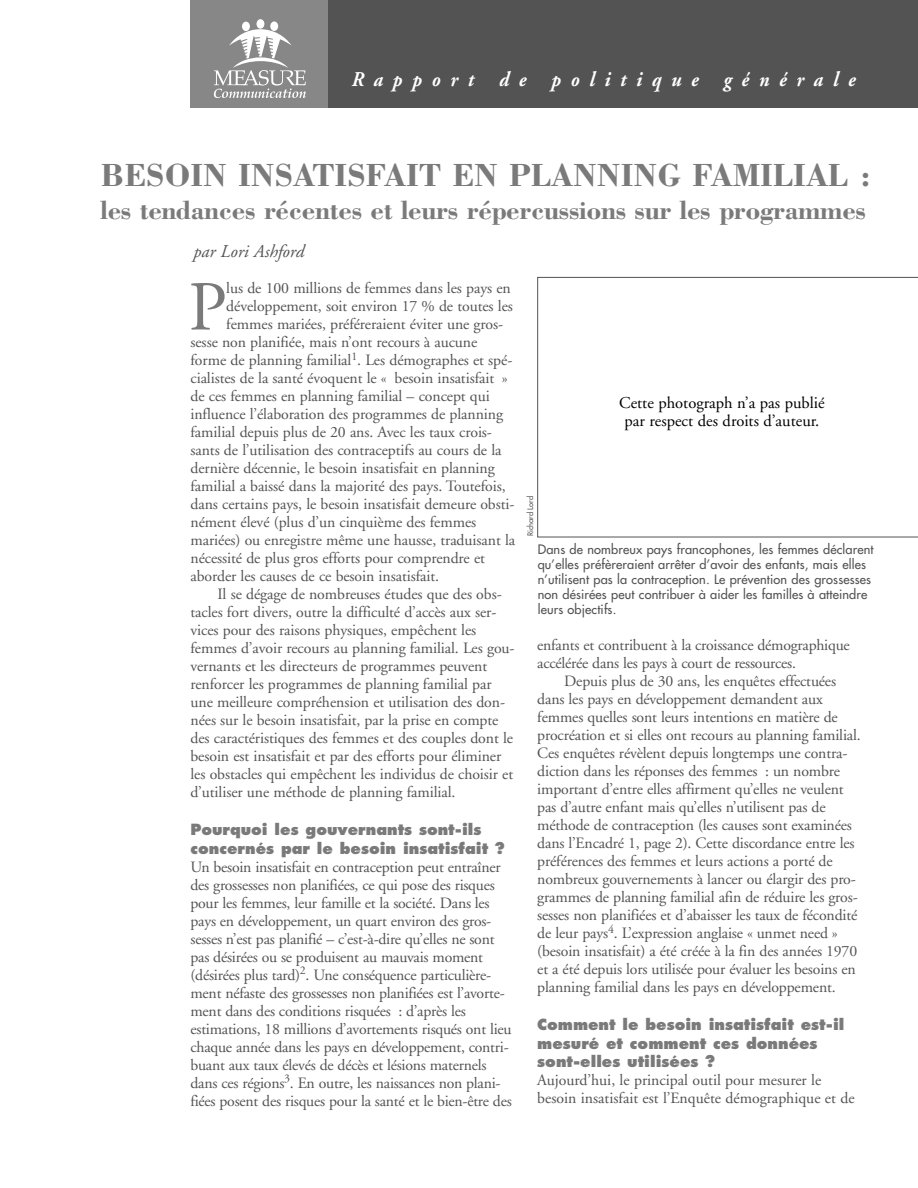
<style>
.page{position:relative;width:918px;height:1188px;background:#fff}
.page>*{position:absolute;margin:0;border:0;box-sizing:border-box;transform-origin:0 0}
.t1{font:70.05px "Adobe Garamond";color:#7a7a7a}
.t2{font:700 33px "Bodoni";color:#7a7a7a}
.t3{font:700 27px "Bodoni";letter-spacing:-.01em;color:#7a7a7a}
.t4{font:italic 700 21px "Adobe Garamond";letter-spacing:.52em;color:#fff;scale:.9 1}
.t5{font:italic 18px "Adobe Garamond";color:#535353}
.t6{font:16.5px/18.8px "Adobe Garamond";color:#000;text-align:center}
.t7{font:15.75px/18px "Adobe Garamond";letter-spacing:-.01em;color:#535353}
.t8{font:800 15px/18.8px "Futura";color:#7a7a7a}
.t9{font:12.75px/15px "Futura";letter-spacing:.01em;color:#535353}
.t10{font:7.5px "Futura";color:#535353}
</style>
<div class="page">
<div style="left:328px;top:0;width:590px;height:108px;background:#535353"></div>
<div style="left:190px;top:0;width:138px;height:108px;background:#878787"></div>
<div style="left:242px;top:22px;width:8px;height:9px;background:#fff;border-radius:50%"></div>
<div style="left:257px;top:19px;width:7px;height:10px;background:#fff;border-radius:50%"></div>
<div style="left:270px;top:21px;width:8px;height:10px;background:#fff;border-radius:50%"></div>
<svg style="left:214px;top:29px;width:92px;height:69px"></svg>
<svg style="left:537px;top:277px;width:381px;height:260px"></svg>
<h3 class="t4" style="left:352px;top:71px;width:561px">Rapport de politique générale</h3>
<h2 class="t2" style="left:100px;top:163px;width:772px">BESOIN INSATISFAIT EN PLANNING FAMILIAL :</h2>
<h3 class="t3" style="left:100px;top:201px;width:767px">les tendances récentes et leurs répercussions sur les programmes</h3>
<p class="t5" style="left:194px;top:244px;width:112px">par Lori Ashford</p>
<h1 class="t1" style="left:188px;top:279px;width:40px">P</h1>
<p class="t7" style="left:226px;top:281px;width:286px">lus de 100 millions de femmes dans les pays en</p>
<p class="t7" style="left:226px;top:299px;width:288px">développement, soit environ 17 % de toutes les</p>
<p class="t7" style="left:226px;top:317px;width:278px">femmes mariées, préféreraient éviter une gros-</p>
<p class="t7" style="left:191px;top:335px;width:288px">sesse non planifiée, mais n’ont recours à aucune</p>
<p class="t7" style="left:191px;top:353px;width:323px">forme de planning familial<sup>1</sup>. Les démographes et spé-</p>
<p class="t7" style="left:191px;top:371px;width:319px">cialistes de la santé évoquent le « besoin insatisfait »</p>
<p class="t7" style="left:191px;top:389px;width:301px">de ces femmes en planning familial – concept qui</p>
<p class="t7" style="left:191px;top:407px;width:314px">influence l’élaboration des programmes de planning</p>
<p class="t7" style="left:191px;top:425px;width:303px">familial depuis plus de 20 ans. Avec les taux crois-</p>
<p class="t7" style="left:191px;top:443px;width:313px">sants de l’utilisation des contraceptifs au cours de la</p>
<p class="t7" style="left:191px;top:461px;width:306px">dernière décennie, le besoin insatisfait en planning</p>
<p class="t7" style="left:191px;top:479px;width:317px">familial a baissé dans la majorité des pays. Toutefois,</p>
<p class="t7" style="left:191px;top:497px;width:326px">dans certains pays, le besoin insatisfait demeure obsti-</p>
<p class="t7" style="left:191px;top:515px;width:287px">nément élevé (plus d’un cinquième des femmes</p>
<p class="t7" style="left:191px;top:533px;width:326px">mariées) ou enregistre même une hausse, traduisant la</p>
<p class="t7" style="left:191px;top:551px;width:296px">nécessité de plus gros efforts pour comprendre et</p>
<p class="t7" style="left:191px;top:569px;width:250px">aborder les causes de ce besoin insatisfait.</p>
<p class="t7" style="left:218px;top:587px;width:286px">Il se dégage de nombreuses études que des obs-</p>
<p class="t7" style="left:190px;top:605px;width:307px">tacles fort divers, outre la difficulté d’accès aux ser-</p>
<p class="t7" style="left:190px;top:623px;width:287px">vices pour des raisons physiques, empêchent les</p>
<p class="t7" style="left:190px;top:641px;width:326px">femmes d’avoir recours au planning familial. Les gou-</p>
<p class="t7" style="left:190px;top:659px;width:298px">vernants et les directeurs de programmes peuvent</p>
<p class="t7" style="left:190px;top:677px;width:303px">renforcer les programmes de planning familial par</p>
<p class="t7" style="left:190px;top:695px;width:316px">une meilleure compréhension et utilisation des don-</p>
<p class="t7" style="left:190px;top:713px;width:310px">nées sur le besoin insatisfait, par la prise en compte</p>
<p class="t7" style="left:190px;top:731px;width:324px">des caractéristiques des femmes et des couples dont le</p>
<p class="t7" style="left:190px;top:749px;width:312px">besoin est insatisfait et par des efforts pour éliminer</p>
<p class="t7" style="left:190px;top:767px;width:324px">les obstacles qui empêchent les individus de choisir et</p>
<p class="t7" style="left:190px;top:785px;width:267px">d’utiliser une méthode de planning familial.</p>
<p class="t8" style="left:190px;top:821px;width:316px">Pourquoi les gouvernants sont-ils concernés par le besoin insatisfait ?</p>
<p class="t7" style="left:190px;top:859px;width:323px">Un besoin insatisfait en contraception peut entraîner des grossesses non planifiées, ce qui pose des risques pour les femmes, leur famille et la société. Dans les pays en développement, un quart environ des gros&shy;sesses n’est pas planifié – c’est-à-dire qu’elles ne sont pas désirées ou se produisent au mauvais moment (désirées plus tard)<sup>2</sup>. Une conséquence particulière&shy;ment néfaste des grossesses non planifiées est l’avorte&shy;ment dans des conditions risquées : d’après les estimations, 18 millions d’avortements risqués ont lieu chaque année dans les pays en développement, contri&shy;buant aux taux élevés de décès et lésions maternels dans ces régions<sup>3</sup>. En outre, les naissances non plani&shy;fiées posent des risques pour la santé et le bien-être des</p>
<p class="t10" style="left:527px;top:536px;width:42px;rotate:-90deg">Richard Lord</p>
<p class="t6" style="left:619px;top:395px;width:207px">Cette photograph n’a pas publié par respect des droits d’auteur.</p>
<p class="t9" style="left:538px;top:543px;width:337px">Dans de nombreux pays francophones, les femmes déclarent qu’elles préfèreraient arrêter d’avoir des enfants, mais elles n’utilisent pas la contraception. Le prévention des grossesses non désirées peut contribuer à aider les familles à atteindre leurs objectifs.</p>
<p class="t7" style="left:537px;top:638px;width:314px">enfants et contribuent à la croissance démographique accélérée dans les pays à court de ressources.</p>
<p class="t7" style="left:537px;top:674px;width:325px;text-indent:27px">Depuis plus de 30 ans, les enquêtes effectuées dans les pays en développement demandent aux femmes quelles sont leurs intentions en matière de procréation et si elles ont recours au planning familial.<br>Ces enquêtes révèlent depuis longtemps une contra&shy;diction dans les réponses des femmes : un nombre important d’entre elles affirment qu’elles ne veulent pas d’autre enfant mais qu’elles n’utilisent pas de méthode de contraception (les causes sont examinées dans l’Encadré 1, page 2). Cette discordance entre les préférences des femmes et leurs actions a porté de nombreux gouvernements à lancer ou élargir des pro&shy;grammes de planning familial afin de réduire les gros&shy;sesses non planifiées et d’abaisser les taux de fécondité de leur pays<sup>4</sup>. L’expression anglaise « unmet need » (besoin insatisfait) a été créée à la fin des années 1970 et a été depuis lors utilisée pour évaluer les besoins en planning familial dans les pays en développement.</p>
<p class="t8" style="left:537px;top:1016px;width:309px">Comment le besoin insatisfait est-il mesuré et comment ces données sont-elles utilisées ?</p>
<p class="t7" style="left:537px;top:1073px;width:319px">Aujourd’hui, le principal outil pour mesurer le besoin insatisfait est l’Enquête démographique et de</p>
</div>
